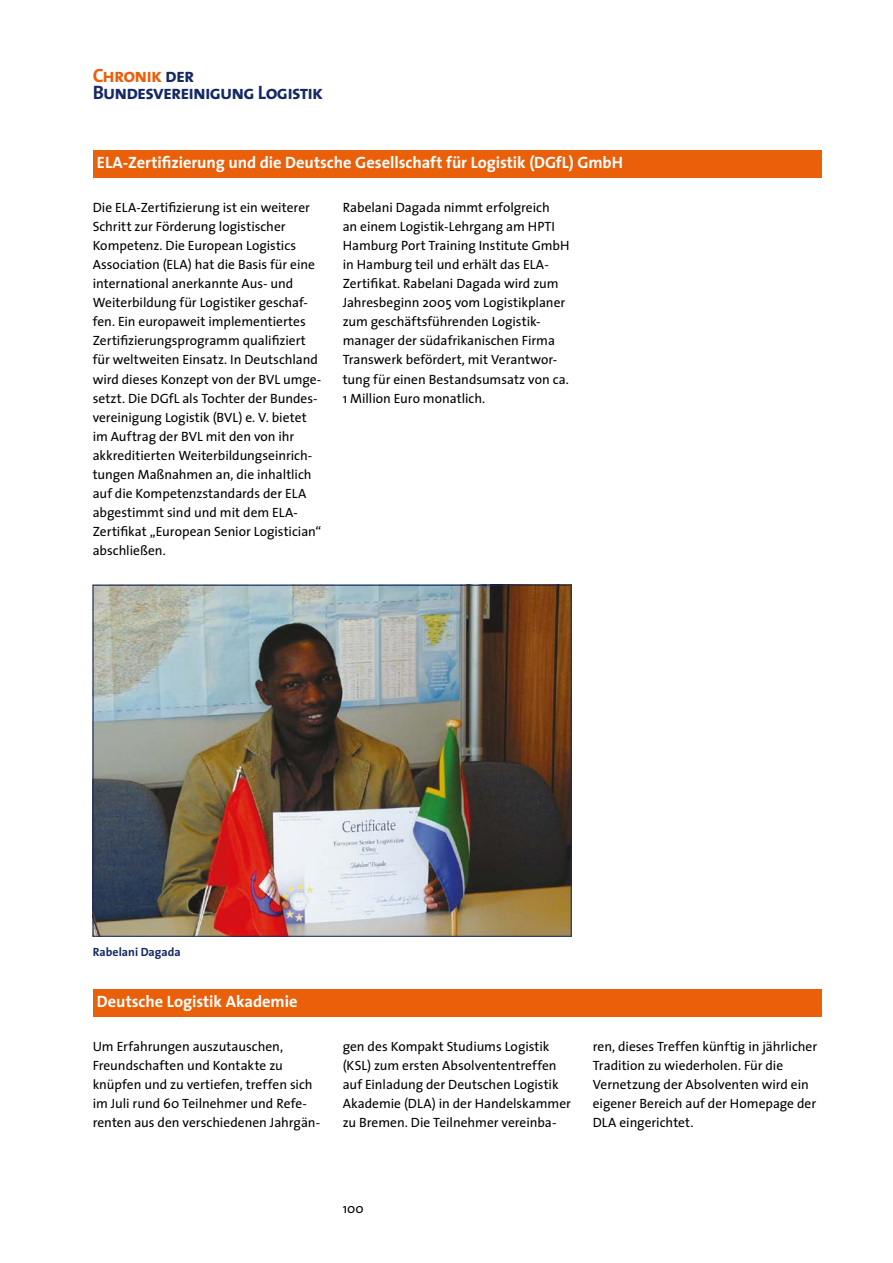
<style>
.page{position:relative;width:893px;height:1263px;background:#fff}
.page>*{position:absolute;margin:0;border:0;box-sizing:border-box;transform-origin:0 0}
.t1{font:19.5px/18px "The Sans Bold Caps";letter-spacing:-.045em;color:#152964}
.t2{font:700 16.5px "The Sans";letter-spacing:-.005em;color:#fff}
.t3{font:13.5px/19px "The Sans";color:#000}
.t4{font:700 12px "The Sans";color:#152964}
.s1{color:#e95f0a}
</style>
<div class="page">
<div style="left:93px;top:990px;width:729px;height:27px;background:#e95f0a"></div>
<div style="left:93px;top:150px;width:729px;height:28px;background:#e95f0a"></div>
<img style="left:95px;top:587px;width:475px;height:348px">
<p class="t1" style="left:93px;top:65px;width:232px"><span class="s1">Chronik</span> der<br>Bundesvereinigung Logistik</p>
<p class="t2" style="left:97px;top:149px;width:528px">ELA-Zertifizierung und die Deutsche Gesellschaft für Logistik (DGfL) GmbH</p>
<p class="t3" style="left:93px;top:197px;width:230px">Die ELA-Zertifizierung ist ein weiterer Schritt zur Förderung logistischer Kompetenz. Die European Logistics Association (ELA) hat die Basis für eine international anerkannte Aus- und Weiterbildung für Logistiker geschaf&shy;fen. Ein europaweit implementiertes Zertifizierungsprogramm qualifiziert für weltweiten Einsatz. In Deutschland wird dieses Konzept von der BVL umge&shy;setzt. Die DGfL als Tochter der Bundes&shy;vereinigung Logistik (BVL) e. V. bietet im Auftrag der BVL mit den von ihr akkreditierten Weiterbildungseinrich&shy;tungen Maßnahmen an, die inhaltlich auf die Kompetenzstandards der ELA abgestimmt sind und mit dem ELA-Zertifikat „European Senior Logistician“ abschließen.</p>
<p class="t3" style="left:343px;top:197px;width:228px">Rabelani Dagada nimmt erfolgreich<br>an einem Logistik-Lehrgang am HPTI Hamburg Port Training Institute GmbH in Hamburg teil und erhält das ELA-Zertifikat. Rabelani Dagada wird zum Jahresbeginn 2005 vom Logistikplaner zum geschäftsführenden Logistik&shy;manager der südafrikanischen Firma Transwerk befördert, mit Verantwor&shy;tung für einen Bestandsumsatz von ca.<br>1 Million Euro monatlich.</p>
<p class="t4" style="left:93px;top:941px;width:90px">Rabelani Dagada</p>
<p class="t2" style="left:97px;top:988px;width:202px">Deutsche Logistik Akademie</p>
<p class="t3" style="left:93px;top:1036px;width:229px">Um Erfahrungen auszutauschen, Freundschaften und Kontakte zu knüpfen und zu vertiefen, treffen sich im Juli rund 60 Teilnehmer und Refe&shy;renten aus den verschiedenen Jahrgän-</p>
<p class="t3" style="left:343px;top:1036px;width:230px">gen des Kompakt Studiums Logistik (KSL) zum ersten Absolvententreffen auf Einladung der Deutschen Logistik Akademie (DLA) in der Handelskammer zu Bremen. Die Teilnehmer vereinba-</p>
<p class="t3" style="left:593px;top:1036px;width:226px">ren, dieses Treffen künftig in jährlicher Tradition zu wiederholen. Für die Vernetzung der Absolventen wird ein eigener Bereich auf der Homepage der DLA eingerichtet.</p>
<p class="t3" style="left:343px;top:1198px;width:23px">100</p>
</div>
